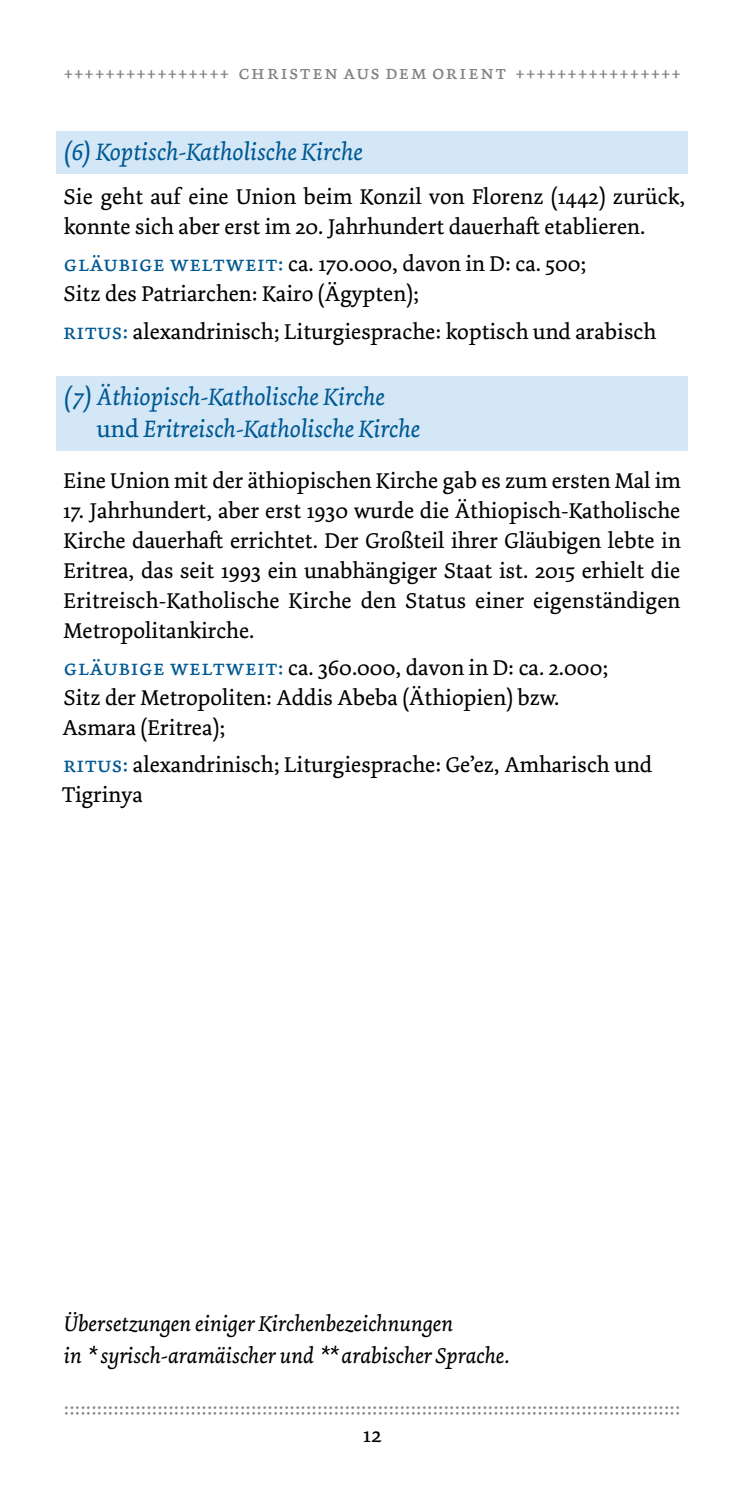
<style>
.page{position:relative;width:745px;height:1489px;background:#fff}
.page>*{position:absolute;margin:0;border:0;box-sizing:border-box;transform-origin:0 0}
.t1{font:italic 25px/31.2px "Dolly Pro";color:#005993}
.t2{font:22.5px/30px "Dolly Pro";color:#000}
.t3{font:italic 22.5px/32.5px "Dolly Pro";color:#000}
.t4{font:20px "Dolly Pro Regular Small Caps";letter-spacing:.06em;color:#808285}
.s1{font-family:"Dolly Pro Regular Small Caps";color:#005993}
.s2{font-style:normal}
</style>
<div class="page">
<div style="left:57px;top:131px;width:630px;height:43px;background:#d4e7f7"></div>
<div style="left:57px;top:376px;width:630px;height:74px;background:#d4e7f7"></div>
<p class="t4" style="left:64px;top:60px;width:618px">++++++++++++++++ christen aus dem orient ++++++++++++++++</p>
<p class="t1" style="left:63px;top:136px;width:301px">(6) Koptisch-Katholische Kirche</p>
<p class="t2" style="left:64px;top:182px;width:622px">Sie geht auf eine Union beim Konzil von Florenz (1442) zurück, konnte sich aber erst im 20. Jahrhundert dauerhaft etablieren.</p>
<p class="t2" style="left:64px;top:249px;width:523px"><span class="s1">gläubige weltweit:</span> ca. 170.000, davon in D: ca. 500;<br>Sitz des Patriarchen: Kairo (Ägypten);</p>
<p class="t2" style="left:63px;top:316px;width:594px"><span class="s1">ritus:</span> alexandrinisch; Liturgiesprache: koptisch und arabisch</p>
<p class="t1" style="left:96px;top:381px;width:325px;text-indent:-33px">(7) Äthiopisch-Katholische Kirche <span class="s2">und</span> Eritreisch-Katholische Kirche</p>
<p class="t2" style="left:63px;top:465px;width:618px">Eine Union mit der äthiopischen Kirche gab es zum ersten Mal im</p>
<p class="t2" style="left:63px;top:495px;width:619px;text-align:justify">17. Jahrhundert, aber erst 1930 wurde die Äthiopisch-Katholische Kirche dauerhaft errichtet. Der Großteil ihrer Gläubigen lebte in Eritrea, das seit 1993 ein unabhängiger Staat ist. 2015 erhielt die Eritreisch-Katholische Kirche den Status einer eigenständigen Metropolitankirche.</p>
<p class="t2" style="left:63px;top:652px;width:547px"><span class="s1">gläubige weltweit:</span> ca. 360.000, davon in D: ca. 2.000;<br>Sitz der Metropoliten: Addis Abeba (Äthiopien) bzw.<br>Asmara (Eritrea);</p>
<p class="t2" style="left:62px;top:749px;width:591px"><span class="s1">ritus:</span> alexandrinisch; Liturgiesprache: Ge’ez, Amharisch und<br>Tigrinya</p>
<p class="t3" style="left:64px;top:1306px;width:447px">Übersetzungen einiger Kirchenbezeichnungen<br>in *syrisch-aramäischer und ** arabischer Sprache.</p>
<p class="t4" style="left:64px;top:1395px;width:617px">::::::::::::::::::::::::::::::::::::::::::::::::::::::::::::::::::::::::::::::::::::::::::::::::::::::::::::::::</p>
<p class="t2" style="left:363px;top:1419px;width:20px">12</p>
</div>
